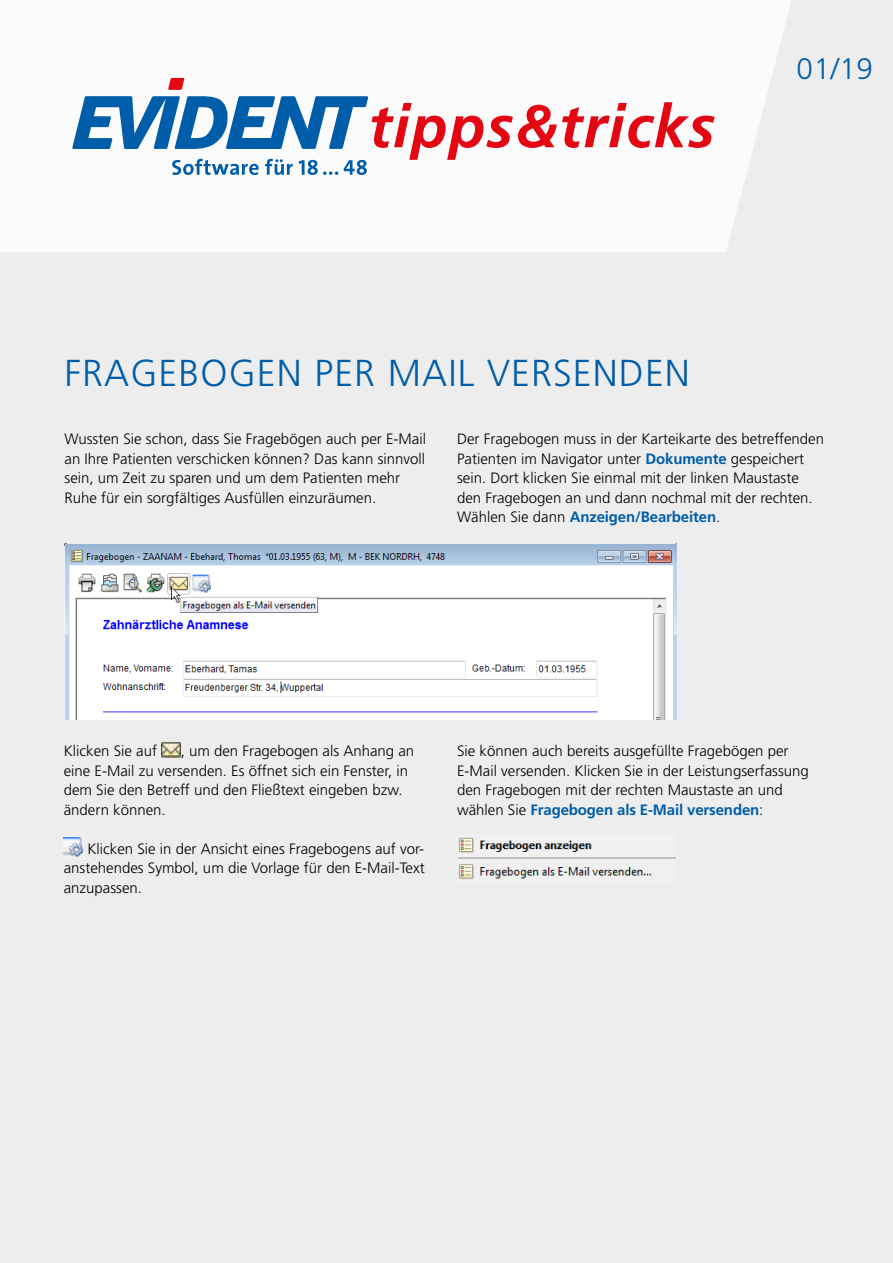
<style>
.page{position:relative;width:893px;height:1263px;background:#ededed}
.page>*{position:absolute;margin:0;border:0;box-sizing:border-box;transform-origin:0 0}
.t1{font:italic 700 60px "Frutiger";letter-spacing:.02em;color:#e30613}
.t2{font:300 37.5px "Frutiger";letter-spacing:.03em;color:#005da9}
.t3{font:300 29.7px "Frutiger";color:#005da9}
.t4{font:300 15px/19.5px "Frutiger";color:#000}
.s1{font-weight:700;color:#005da9}
</style>
<div class="page">
<div style="left:0;top:0;width:791px;height:252px;background:#fbfbfb"></div>
<svg style="left:168px;top:78px;width:16px;height:12px"></svg>
<svg style="left:72px;top:96px;width:296px;height:53px"></svg>
<svg style="left:172px;top:159px;width:87px;height:16px"></svg>
<svg style="left:265px;top:159px;width:28px;height:16px"></svg>
<svg style="left:299px;top:160px;width:68px;height:15px"></svg>
<img style="left:65px;top:544px;width:611px;height:175px">
<img style="left:161px;top:741px;width:20px;height:16px">
<img style="left:64px;top:837px;width:19px;height:20px">
<img style="left:458px;top:837px;width:218px;height:42px">
<h1 class="t1" style="left:368px;top:91px;width:348px">tipps&amp;tricks</h1>
<h2 class="t2" style="left:65px;top:351px;width:627px">FRAGEBOGEN PER MAIL VERSENDEN</h2>
<h3 class="t3" style="left:797px;top:52px;width:78px">01/19</h3>
<p class="t4" style="left:65px;top:429px;width:363px">Wussten Sie schon, dass Sie Fragebögen auch per E-Mail an Ihre Patienten verschicken können? Das kann sinnvoll sein, um Zeit zu sparen und um dem Patienten mehr Ruhe für ein sorgfältiges Ausfüllen einzuräumen.</p>
<p class="t4" style="left:457px;top:429px;width:369px">Der Fragebogen muss in der Karteikarte des betreffenden Patienten im Navigator unter <span class="s1">Dokumente</span> gespeichert sein. Dort klicken Sie einmal mit der linken Maustaste den Fragebogen an und dann nochmal mit der rechten.<br>Wählen Sie dann <span class="s1">Anzeigen/Bearbeiten</span>.</p>
<p class="t4" style="left:64px;top:741px;width:95px">Klicken Sie auf</p>
<p class="t4" style="left:64px;top:741px;width:352px;text-indent:117px">, um den Fragebogen als Anhang an eine E-Mail zu versenden. Es öffnet sich ein Fenster, in dem Sie den Betreff und den Fließtext eingeben bzw. ändern können.</p>
<p class="t4" style="left:64px;top:839px;width:362px;text-align:justify;text-indent:24px">Klicken Sie in der Ansicht eines Fragebogens auf vor&shy;anstehendes Symbol, um die Vorlage für den E-Mail-Text anzupassen.</p>
<p class="t4" style="left:457px;top:741px;width:353px">Sie können auch bereits ausgefüllte Fragebögen per E-Mail versenden. Klicken Sie in der Leistungserfassung den Fragebogen mit der rechten Maustaste an und wählen Sie <span class="s1">Fragebogen als E-Mail versenden</span>:</p>
</div>
